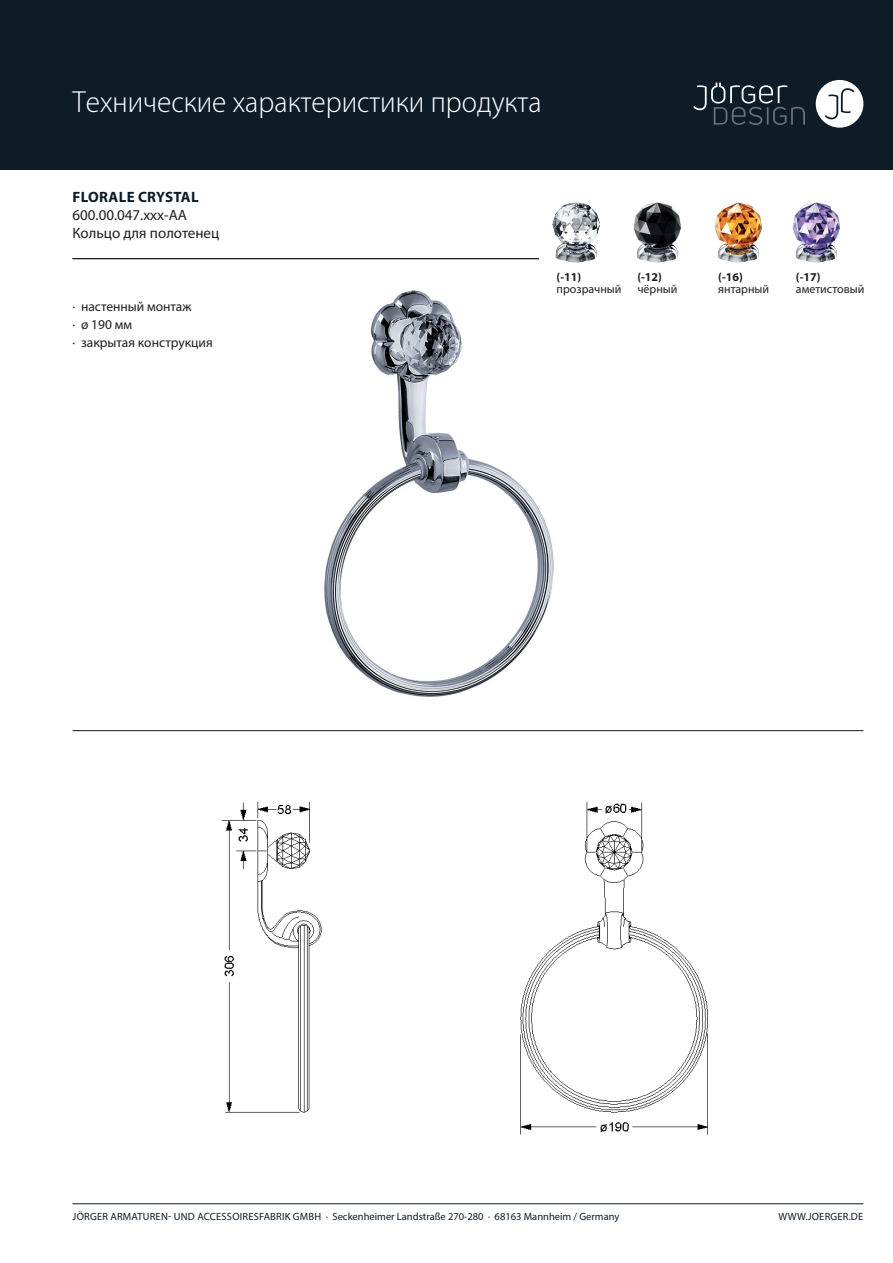
<style>
.page{position:relative;width:893px;height:1263px;background:#fff}
.page>*{position:absolute;margin:0;border:0;box-sizing:border-box;transform-origin:0 0}
.t1{font:100 30px "Myriad Set Pro";color:#fff}
.t2{font:15px "Myriad Pro";color:#231f20}
.t3{font:700 15px "Myriad Pro";letter-spacing:.02em;color:#0e1c28}
.t4{font:13.5px/18px "Myriad Pro";color:#231f20}
.t5{font:12px "Myriad Pro";color:#231f20}
.t6{font:700 12px "Myriad Pro";color:#231f20}
.t7{font:10.5px "Myriad Pro";letter-spacing:.005em;color:#0e1c28}
</style>
<div class="page">
<div style="left:0;top:0;width:893px;height:169px;background:#0e1c28"></div>
<div style="left:816px;top:80px;width:47px;height:48px;background:#fff;border-radius:50%"></div>
<svg style="left:825px;top:88px;width:29px;height:31px"></svg>
<svg style="left:693px;top:83px;width:112px;height:42px"></svg>
<hr style="left:72px;top:1203px;width:791px;height:1px;background:#0e1c28">
<hr style="left:72px;top:258px;width:791px;height:1px;background:#0e1c28">
<hr style="left:72px;top:730px;width:791px;height:1px;background:#0e1c28">
<img style="left:324px;top:290px;width:230px;height:407px">
<img style="left:221px;top:801px;width:487px;height:334px">
<div style="left:540px;top:195px;width:333px;height:110px;background:#fff"></div>
<img style="left:552px;top:202px;width:48px;height:61px">
<img style="left:633px;top:202px;width:48px;height:61px">
<img style="left:714px;top:202px;width:48px;height:61px">
<img style="left:792px;top:202px;width:48px;height:61px">
<h1 class="t1" style="left:72px;top:79px;width:471px">Технические характеристики продукта</h1>
<h2 class="t3" style="left:73px;top:187px;width:128px">FLORALE CRYSTAL</h2>
<h2 class="t2" style="left:72px;top:223px;width:148px">Кольцо для полотенец</h2>
<h2 class="t2" style="left:72px;top:206px;width:116px">600.00.047.xxx-AA</h2>
<p class="t4" style="left:72px;top:297px;width:142px">· настенный монтаж<br>· ø 190 мм<br>· закрытая конструкция</p>
<p class="t6" style="left:557px;top:269px;width:26px">(-11)</p>
<p class="t5" style="left:557px;top:281px;width:66px">прозрачный</p>
<p class="t6" style="left:637px;top:269px;width:26px">(-12)</p>
<p class="t5" style="left:637px;top:281px;width:42px">чёрный</p>
<p class="t6" style="left:718px;top:269px;width:26px">(-16)</p>
<p class="t5" style="left:718px;top:281px;width:53px">янтарный</p>
<p class="t6" style="left:796px;top:269px;width:26px">(-17)</p>
<p class="t5" style="left:796px;top:281px;width:70px">аметистовый</p>
<p class="t7" style="left:73px;top:1210px;width:548px">JÖRGER ARMATUREN- UND ACCESSOIRESFABRIK GMBH · Seckenheimer Landstraße 270-280 · 68163 Mannheim / Germany</p>
<p class="t7" style="left:778px;top:1210px;width:86px">WWW.JOERGER.DE</p>
</div>
